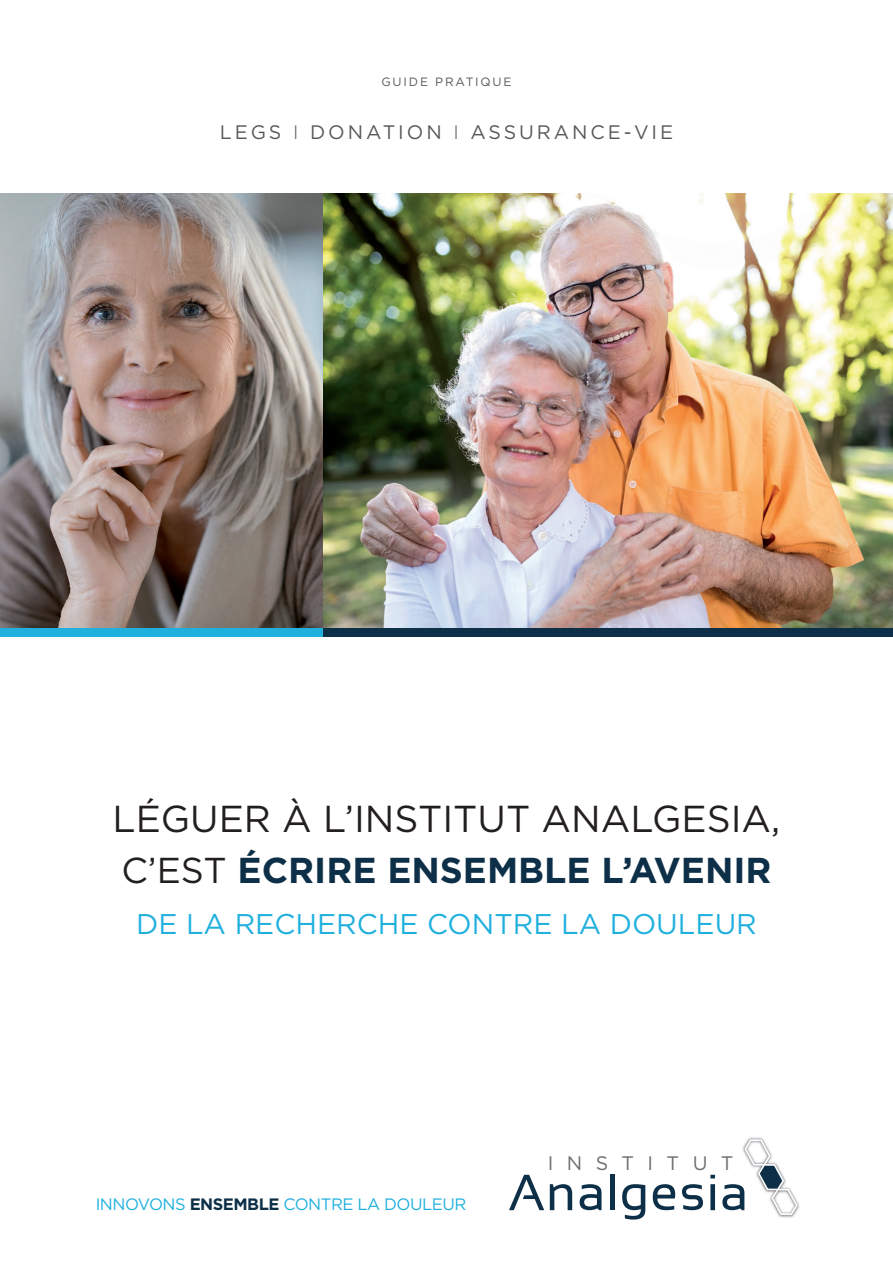
<style>
.page{position:relative;width:893px;height:1263px;background:#fff}
.page>*{position:absolute;margin:0;border:0;box-sizing:border-box;transform-origin:0 0}
.t1{font:37.5px "Gotham";color:#231f20}
.t2{font:700 36px "Gotham";color:#0d3048}
.t3{font:28.5px "Gotham";color:#1fb0de}
.t4{font:19.5px "Gotham";letter-spacing:.15em;color:#57585a}
.t5{font:19.5px "Gotham";letter-spacing:.685em;color:#6c6d70}
.t6{font:16.5px "Gotham";letter-spacing:-.03em;color:#1fb0de}
.t7{font:12px "Gotham";letter-spacing:.15em;color:#57585a}
.s1{font-weight:300}
.s2{font-weight:400;color:#231f20}
.s3{font-weight:700;color:#0d3048}
</style>
<div class="page">
<svg style="left:509px;top:1175px;width:35px;height:35px"></svg>
<svg style="left:550px;top:1184px;width:22px;height:26px"></svg>
<svg style="left:580px;top:1184px;width:21px;height:26px"></svg>
<div style="left:610px;top:1175px;width:5px;height:35px;background:#0d3048"></div>
<svg style="left:622px;top:1184px;width:23px;height:35px"></svg>
<svg style="left:653px;top:1184px;width:23px;height:26px"></svg>
<svg style="left:682px;top:1184px;width:21px;height:26px"></svg>
<svg style="left:710px;top:1175px;width:5px;height:35px"></svg>
<img style="left:748px;top:1137px;width:52px;height:81px">
<svg style="left:722px;top:1139px;width:76px;height:76px"></svg>
<img style="left:0;top:193px;width:893px;height:435px">
<div style="left:0;top:628px;width:323px;height:9px;background:#1fb0de"></div>
<div style="left:323px;top:628px;width:570px;height:9px;background:#0d3048"></div>
<p class="t7" style="left:381px;top:75px;width:132px">GUIDE PRATIQUE</p>
<p class="t4" style="left:220px;top:121px;width:455px">LEGS <span class="s1">I</span> DONATION <span class="s1">I</span> ASSURANCE-VIE</p>
<h1 class="t1" style="left:113px;top:797px;width:669px">LÉGUER À L’INSTITUT ANALGESIA,</h1>
<h2 class="t2" style="left:121px;top:849px;width:652px"><span class="s2">C’EST</span> ÉCRIRE ENSEMBLE L’AVENIR</h2>
<h3 class="t3" style="left:136px;top:908px;width:622px">DE LA RECHERCHE CONTRE LA DOULEUR</h3>
<p class="t6" style="left:96px;top:1195px;width:372px">INNOVONS <span class="s3">ENSEMBLE</span> CONTRE LA DOULEUR</p>
<p class="t5" style="left:548px;top:1152px;width:187px">INSTITUT</p>
</div>
